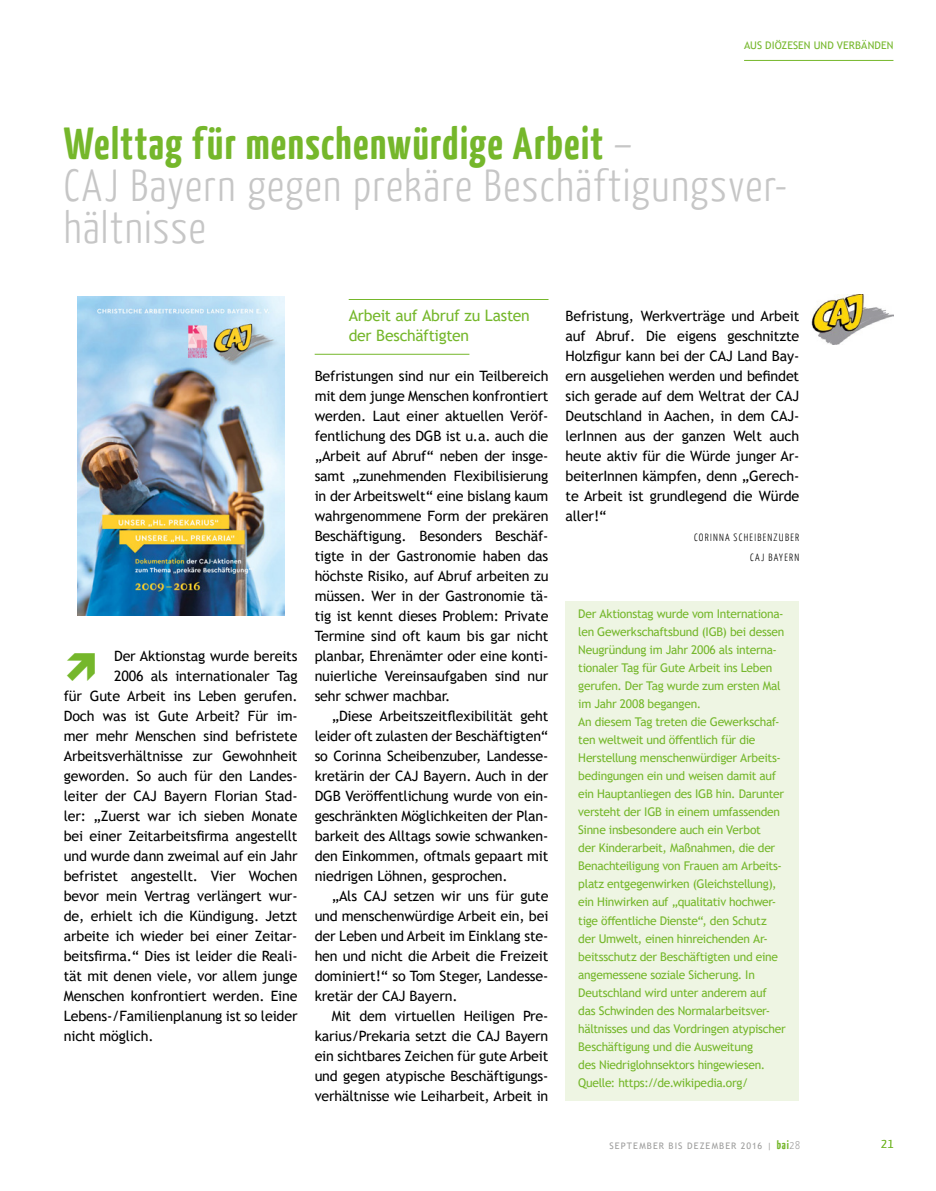
<style>
.page{position:relative;width:936px;height:1191px;background:#fff}
.page>*{position:absolute;margin:0;border:0;box-sizing:border-box;transform-origin:0 0}
.t1{font:300 45px/42px "BDKJ";letter-spacing:.015em;color:#c6c6c6}
.t2{font:15.75px/20px "Trebuchet MS";letter-spacing:-.02em;color:#75b72b}
.t3{font:14.25px/20px "Trebuchet MS";letter-spacing:-.01em;color:#000;text-align:justify}
.t4{font:300 13.5px "BDKJ";color:#75b72b}
.t5{font:12px/18px "Trebuchet MS";letter-spacing:-.02em;color:#75b72b}
.t6{font:300 10.5px/20px "BDKJ";letter-spacing:.105em;color:#000;text-align:right}
.t7{font:10.5px "Trebuchet MS";letter-spacing:.01em;color:#75b72b}
.t8{font:9px "Trebuchet MS";letter-spacing:.115em;color:#9d9d9c}
.s1{font-weight:700;color:#75b72b}
.s2{font-family:"BDKJ";font-weight:700;font-size:12px;color:#75b72b}
.s3{font-family:"BDKJ";font-weight:300;font-size:11.25px}
</style>
<div class="page">
<hr style="left:744px;top:60px;width:149px;height:1px;background:#75b72b">
<hr style="left:349px;top:299px;width:199px;height:1px;background:#75b72b">
<hr style="left:314px;top:354px;width:155px;height:1px;background:#75b72b">
<img style="left:811px;top:295px;width:82px;height:49px">
<div style="left:565px;top:601px;width:234px;height:499px;background:#eef5e3"></div>
<img style="left:77px;top:296px;width:207px;height:320px">
<p class="t7" style="left:744px;top:39px;width:151px">AUS DIÖZESEN UND VERBÄNDEN</p>
<h1 class="t1" style="left:64px;top:121px;width:726px"><span class="s1">Welttag für menschenwürdige Arbeit</span> –<br>CAJ Bayern gegen prekäre Beschäftigungsver&shy;hältnisse</h1>
<p class="t3" style="left:114px;top:646px;width:185px">Der Aktionstag wurde bereits</p>
<p class="t3" style="left:114px;top:666px;width:185px">2006 als internationaler Tag</p>
<p class="t3" style="left:64px;top:686px;width:235px">für Gute Arbeit ins Leben gerufen.</p>
<p class="t3" style="left:64px;top:706px;width:235px">Doch was ist Gute Arbeit? Für im-</p>
<p class="t3" style="left:64px;top:726px;width:235px">mer mehr Menschen sind befristete</p>
<p class="t3" style="left:64px;top:746px;width:235px">Arbeitsverhältnisse zur Gewohnheit</p>
<p class="t3" style="left:64px;top:766px;width:235px">geworden. So auch für den Landes-</p>
<p class="t3" style="left:64px;top:785px;width:235px">leiter der CAJ Bayern Florian Stad-</p>
<p class="t3" style="left:64px;top:805px;width:235px">ler: „Zuerst war ich sieben Monate</p>
<p class="t3" style="left:64px;top:825px;width:235px">bei einer Zeitarbeitsfirma angestellt</p>
<p class="t3" style="left:64px;top:845px;width:235px">und wurde dann zweimal auf ein Jahr</p>
<p class="t3" style="left:64px;top:865px;width:235px">befristet angestellt. Vier Wochen</p>
<p class="t3" style="left:64px;top:885px;width:235px">bevor mein Vertrag verlängert wur-</p>
<p class="t3" style="left:64px;top:905px;width:235px">de, erhielt ich die Kündigung. Jetzt</p>
<p class="t3" style="left:64px;top:925px;width:235px">arbeite ich wieder bei einer Zeitar-</p>
<p class="t3" style="left:64px;top:945px;width:235px">beitsfirma.“ Dies ist leider die Reali-</p>
<p class="t3" style="left:64px;top:965px;width:235px">tät mit denen viele, vor allem junge</p>
<p class="t3" style="left:64px;top:985px;width:235px">Menschen konfrontiert werden. Eine</p>
<p class="t3" style="left:64px;top:1005px;width:235px">Lebens-/Familienplanung ist so leider</p>
<p class="t3" style="left:64px;top:1025px;width:91px">nicht möglich.</p>
<p class="t2" style="left:349px;top:305px;width:182px">Arbeit auf Abruf zu Lasten der Beschäftigten</p>
<p class="t3" style="left:314px;top:366px;width:235px">Befristungen sind nur ein Teilbereich mit dem junge Menschen konfrontiert werden. Laut einer aktuellen Veröf&shy;fentlichung des DGB ist u.a. auch die „Arbeit auf Abruf“ neben der insge&shy;samt „zunehmenden Flexibilisierung in der Arbeitswelt“ eine bislang kaum wahrgenommene Form der prekären Beschäftigung. Besonders Beschäf&shy;tigte in der Gastronomie haben das höchste Risiko, auf Abruf arbeiten zu müssen. Wer in der Gastronomie tä&shy;tig ist kennt dieses Problem: Private Termine sind oft kaum bis gar nicht planbar, Ehrenämter oder eine konti&shy;nuierliche Vereinsaufgaben sind nur sehr schwer machbar.</p>
<p class="t3" style="left:314px;top:705px;width:235px;text-indent:17px">„Diese Arbeitszeitflexibilität geht leider oft zulasten der Beschäftigten“ so Corinna Scheibenzuber, Landesse&shy;kretärin der CAJ Bayern. Auch in der DGB Veröffentlichung wurde von ein&shy;geschränkten Möglichkeiten der Plan&shy;barkeit des Alltags sowie schwanken&shy;den Einkommen, oftmals gepaart mit niedrigen Löhnen, gesprochen.</p>
<p class="t3" style="left:314px;top:885px;width:235px;text-indent:17px">„Als CAJ setzen wir uns für gute und menschenwürdige Arbeit ein, bei der Leben und Arbeit im Einklang ste&shy;hen und nicht die Arbeit die Freizeit dominiert!“ so Tom Steger, Landesse&shy;kretär der CAJ Bayern.</p>
<p class="t3" style="left:314px;top:1005px;width:235px;text-indent:17px">Mit dem virtuellen Heiligen Pre&shy;karius/Prekaria setzt die CAJ Bayern ein sichtbares Zeichen für gute Arbeit und gegen atypische Beschäftigungs&shy;verhältnisse wie Leiharbeit, Arbeit in</p>
<p class="t3" style="left:565px;top:306px;width:235px">Befristung, Werkverträge und Arbeit auf Abruf. Die eigens geschnitzte Holzfigur kann bei der CAJ Land Bay&shy;ern ausgeliehen werden und befindet sich gerade auf dem Weltrat der CAJ Deutschland in Aachen, in dem CAJ&shy;lerInnen aus der ganzen Welt auch heute aktiv für die Würde junger Ar&shy;beiterInnen kämpfen, denn „Gerech&shy;te Arbeit ist grundlegend die Würde aller!“</p>
<p class="t6" style="left:694px;top:527px;width:107px">CORINNA SCHEIBENZUBER<br>CAJ BAYERN</p>
<p class="t5" style="left:578px;top:605px;width:209px">Der Aktionstag wurde vom Internationa&shy;len Gewerkschaftsbund (IGB) bei dessen Neugründung im Jahr 2006 als interna&shy;tionaler Tag für Gute Arbeit ins Leben gerufen. Der Tag wurde zum ersten Mal im Jahr 2008 begangen.<br>An diesem Tag treten die Gewerkschaf&shy;ten weltweit und öffentlich für die Herstellung menschenwürdiger Arbeits&shy;bedingungen ein und weisen damit auf ein Hauptanliegen des IGB hin. Darunter versteht der IGB in einem umfassenden Sinne insbesondere auch ein Verbot<br>der Kinderarbeit, Maßnahmen, die der Benachteiligung von Frauen am Arbeits&shy;platz entgegenwirken (Gleichstellung), ein Hinwirken auf „qualitativ hochwer&shy;tige öffentliche Dienste“, den Schutz der Umwelt, einen hinreichenden Ar&shy;beitsschutz der Beschäftigten und eine angemessene soziale Sicherung. In Deutschland wird unter anderem auf das Schwinden des Normalarbeitsver&shy;hältnisses und das Vordringen atypischer Beschäftigung und die Ausweitung<br>des Niedriglohnsektors hingewiesen.<br>Quelle: https://de.wikipedia.org/</p>
<p class="t8" style="left:609px;top:1139px;width:192px">SEPTEMBER BIS DEZEMBER 2016 | <span class="s2">bai</span><span class="s3">28</span></p>
<p class="t4" style="left:881px;top:1134px;width:14px">21</p>
</div>
